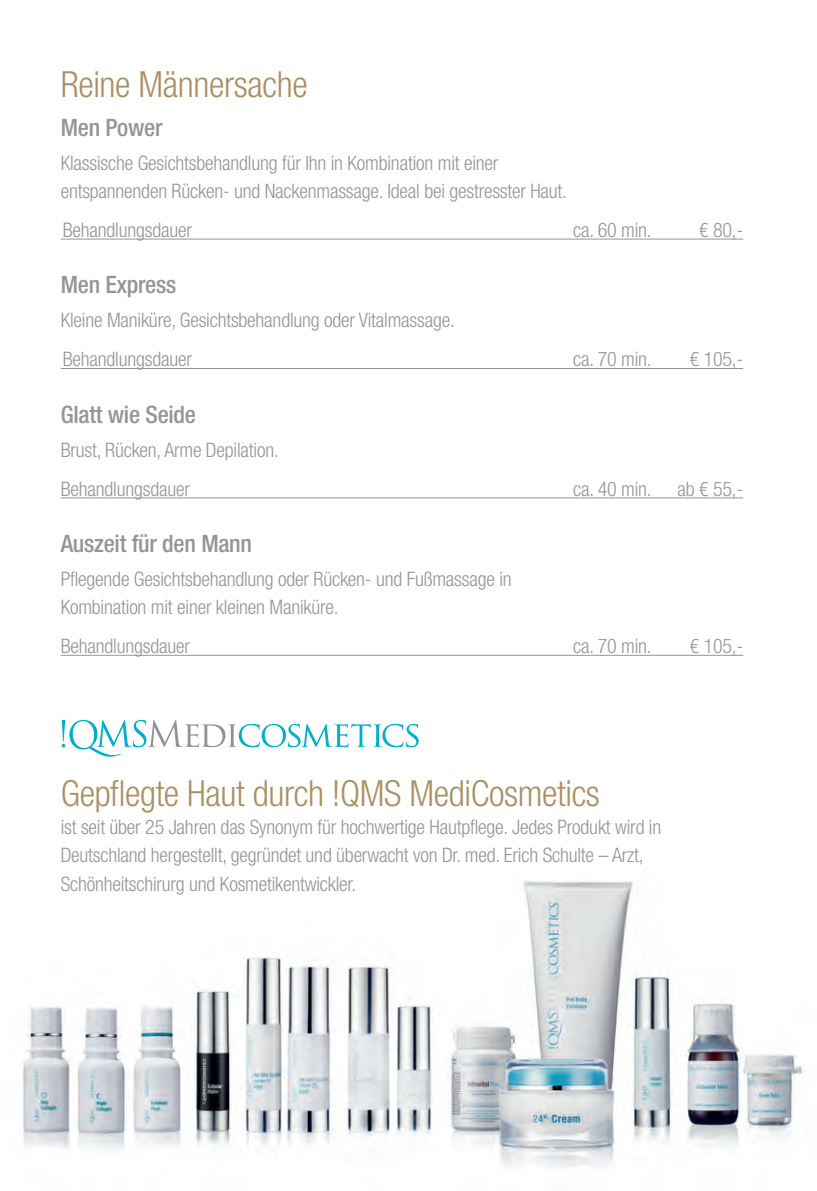
<style>
.page{position:relative;width:817px;height:1191px;background:#fff}
.page>*{position:absolute;margin:0;border:0;box-sizing:border-box;transform-origin:0 0}
.t1{font:300 condensed 36px "Helvetica Neue";letter-spacing:-.01em;color:#ab8f62}
.t2{font:500 condensed 24px "Helvetica Neue";letter-spacing:-.01em;color:#939598}
.t3{font:300 condensed 20px/28px "Helvetica Neue";letter-spacing:-.01em;color:#939598}
</style>
<div class="page">
<hr style="left:61px;top:239px;width:682px;height:1px;background:#939598">
<hr style="left:61px;top:368px;width:682px;height:1px;background:#939598">
<hr style="left:61px;top:497px;width:682px;height:1px;background:#939598">
<hr style="left:61px;top:655px;width:682px;height:1px;background:#939598">
<img style="left:22px;top:881px;width:782px;height:287px">
<svg style="left:62px;top:720px;width:356px;height:36px"></svg>
<h1 class="t1" style="left:61px;top:63px;width:248px">Reine Männersache</h1>
<p class="t2" style="left:61px;top:113px;width:103px">Men Power</p>
<p class="t3" style="left:61px;top:148px;width:507px">Klassische Gesichtsbehandlung für Ihn in Kombination mit einer entspannenden Rücken- und Nackenmassage. Ideal bei gestresster Haut.</p>
<p class="t3" style="left:63px;top:216px;width:131px">Behandlungsdauer</p>
<p class="t3" style="left:573px;top:216px;width:80px">ca. 60 min.</p>
<p class="t3" style="left:699px;top:216px;width:46px">€ 80,-</p>
<p class="t2" style="left:61px;top:271px;width:117px">Men Express</p>
<p class="t3" style="left:61px;top:300px;width:395px;line-height:39.4px">Kleine Maniküre, Gesichtsbehandlung oder Vitalmassage.<br>Behandlungsdauer</p>
<p class="t3" style="left:573px;top:345px;width:80px">ca. 70 min.</p>
<p class="t3" style="left:689px;top:345px;width:55px">€ 105,-</p>
<p class="t2" style="left:61px;top:400px;width:137px">Glatt wie Seide</p>
<p class="t3" style="left:61px;top:429px;width:219px;line-height:39.4px">Brust, Rücken, Arme Depilation.<br>Behandlungsdauer</p>
<p class="t3" style="left:573px;top:474px;width:80px">ca. 40 min.</p>
<p class="t3" style="left:677px;top:474px;width:67px">ab € 55,-</p>
<p class="t2" style="left:61px;top:529px;width:193px">Auszeit für den Mann</p>
<p class="t3" style="left:61px;top:564px;width:452px">Pflegende Gesichtsbehandlung oder Rücken- und Fußmassage in<br>Kombination mit einer kleinen Maniküre.</p>
<p class="t3" style="left:61px;top:632px;width:131px">Behandlungsdauer</p>
<p class="t3" style="left:573px;top:632px;width:80px">ca. 70 min.</p>
<p class="t3" style="left:689px;top:632px;width:55px">€ 105,-</p>
<h1 class="t1" style="left:61px;top:773px;width:540px">Gepflegte Haut durch !QMS MediCosmetics</h1>
<p class="t3" style="left:61px;top:813px;width:602px">ist seit über 25 Jahren das Synonym für hochwertige Hautpflege. Jedes Produkt wird in<br>Deutschland hergestellt, gegründet und überwacht von Dr. med. Erich Schulte – Arzt,<br>Schönheitschirurg und Kosmetikentwickler.</p>
</div>
